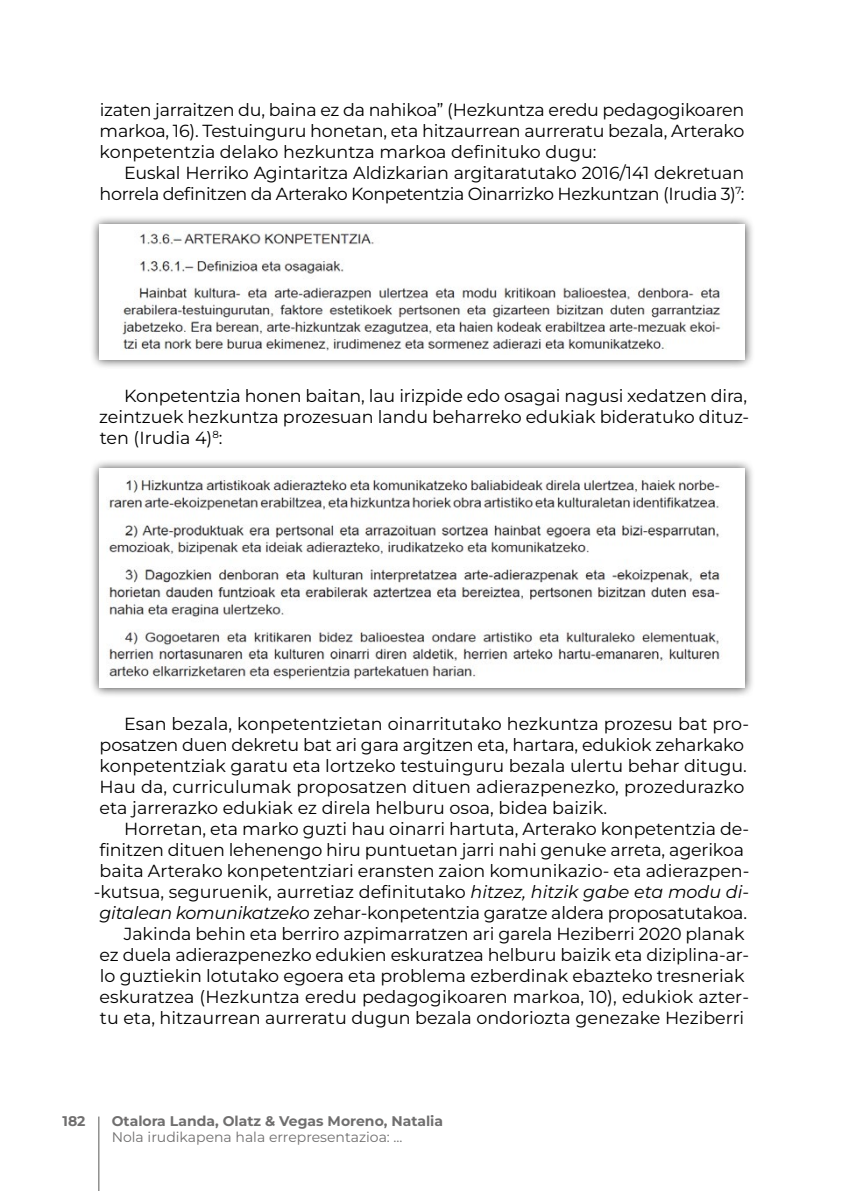
<style>
.page{position:relative;width:844px;height:1191px;background:#fff}
.page>*{position:absolute;margin:0;border:0;box-sizing:border-box;transform-origin:0 0}
.t1{font:17.5px/21px "Montserrat";letter-spacing:-.005em;color:#000;text-align:justify}
.t2{font:17.5px/21px "Montserrat";letter-spacing:-.025em;color:#000;text-align:right}
.t3{font:700 14px "Montserrat";color:#706f6f}
.t4{font:14px "Montserrat";color:#706f6f}
.s1{font-style:italic}
</style>
<div class="page">
<hr style="left:98px;top:1116px;width:1px;height:75px;background:#575756">
<div style="left:89px;top:215px;width:665px;height:154px;background:#000;opacity:.75"></div>
<div style="left:99px;top:225px;width:645px;height:135px;background:#fff"></div>
<img style="left:122px;top:231px;width:601px;height:120px">
<div style="left:89px;top:458px;width:665px;height:240px;background:#000;opacity:.75"></div>
<div style="left:99px;top:468px;width:645px;height:220px;background:#fff"></div>
<img style="left:109px;top:476px;width:613px;height:204px">
<p class="t1" style="left:100px;top:99px;width:646px">izaten jarraitzen du, baina ez da nahikoa” (Hezkuntza eredu pedagogikoaren markoa, 16). Testuinguru honetan, eta hitzaurrean aurreratu bezala, Arterako konpetentzia delako hezkuntza markoa definituko dugu:</p>
<p class="t2" style="left:100px;top:162px;width:646px">Euskal Herriko Agintaritza Aldizkarian argitaratutako 2016/141 dekretuan horrela definitzen da Arterako Konpetentzia Oinarrizko Hezkuntzan (Irudia 3)<sup>7</sup>:</p>
<p class="t1" style="left:99px;top:385px;width:651px;text-indent:25px">Konpetentzia honen baitan, lau irizpide edo osagai nagusi xedatzen dira, zeintzuek hezkuntza prozesuan landu beharreko edukiak bideratuko dituz&shy;ten (Irudia 4)<sup>8</sup>:</p>
<p class="t1" style="left:99px;top:713px;width:651px;text-align:left;text-indent:25px">Esan bezala, konpetentzietan oinarritutako hezkuntza prozesu bat pro&shy;posatzen duen dekretu bat ari gara argitzen eta, hartara, edukiok zeharkako konpetentziak garatu eta lortzeko testuinguru bezala ulertu behar ditugu.<br>Hau da, curriculumak proposatzen dituen adierazpenezko, prozedurazko eta jarrerazko edukiak ez direla helburu osoa, bidea baizik.</p>
<p class="t1" style="left:124px;top:818px;width:626px">Horretan, eta marko guzti hau oinarri hartuta, Arterako konpetentzia de-</p>
<p class="t1" style="left:99px;top:839px;width:646px">finitzen dituen lehenengo hiru puntuetan jarri nahi genuke arreta, agerikoa</p>
<p class="t1" style="left:100px;top:860px;width:651px">baita Arterako konpetentziari eransten zaion komunikazio- eta adierazpen-</p>
<p class="t1" style="left:94px;top:881px;width:656px">-kutsua, seguruenik, aurretiaz definitutako <span class="s1">hitzez, hitzik gabe eta modu di-</span></p>
<p class="t1" style="left:99px;top:902px;width:649px"><span class="s1">gitalean komunikatzeko</span> zehar-konpetentzia garatze aldera proposatutakoa.</p>
<p class="t1" style="left:124px;top:923px;width:622px">Jakinda behin eta berriro azpimarratzen ari garela Heziberri 2020 planak</p>
<p class="t1" style="left:100px;top:944px;width:651px">ez duela adierazpenezko edukien eskuratzea helburu baizik eta diziplina-ar-</p>
<p class="t1" style="left:100px;top:965px;width:646px">lo guztiekin lotutako egoera eta problema ezberdinak ebazteko tresneriak</p>
<p class="t1" style="left:100px;top:986px;width:651px">eskuratzea (Hezkuntza eredu pedagogikoaren markoa, 10), edukiok azter-</p>
<p class="t1" style="left:100px;top:1007px;width:645px">tu eta, hitzaurrean aurreratu dugun bezala ondoriozta genezake Heziberri</p>
<p class="t3" style="left:63px;top:1112px;width:24px">182</p>
<p class="t3" style="left:112px;top:1112px;width:333px">Otalora Landa, Olatz &amp; Vegas Moreno, Natalia</p>
<p class="t4" style="left:112px;top:1127px;width:292px">Nola irudikapena hala errepresentazioa: ...</p>
</div>
